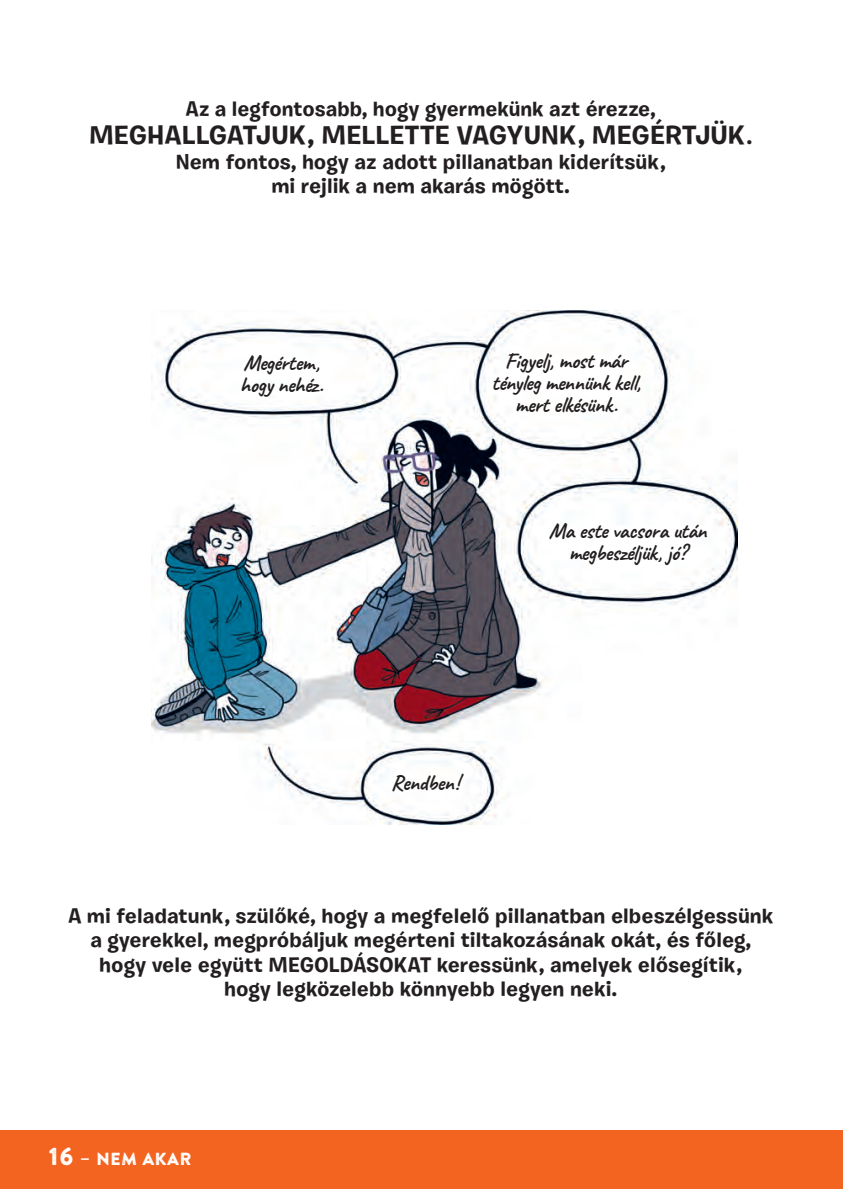
<style>
.page{position:relative;width:843px;height:1189px;background:#fff}
.page>*{position:absolute;margin:0;border:0;box-sizing:border-box;transform-origin:0 0}
.TXT_COURANT{font:700 26.25px "Burbank Small";color:#231f20}
.TXT_Bulle{font:700 21.88px/21.9px "Caveat";letter-spacing:-.015em;color:#231f20;text-align:center}
.TXT_COURANT-2{font:700 21px/24.5px "Burbank Small";color:#231f20;text-align:center}
.titre_courant_-_foli{font:17.5px "Brandon Printed One";color:#fff}
.s1{font-size:21px}
.s2{font-size:24.5px}
</style>
<div class="page">
<img style="left:151px;top:310px;width:586px;height:514px">
<div style="left:0;top:1130px;width:843px;height:58px;background:#f36421"></div>
<p class="TXT_COURANT-2" style="left:185px;top:97px;width:472px">Az a legfontosabb, hogy gyermekünk azt érezze,</p>
<p class="TXT_COURANT" style="left:89px;top:119px;width:665px">MEGHALLGATJUK, MELLETTE VAGYUNK, MEGÉRTJÜK<span class="s1">.</span></p>
<p class="TXT_COURANT-2" style="left:176px;top:149px;width:491px">Nem fontos, hogy az adott pillanatban kiderítsük, mi rejlik a nem akarás mögött.</p>
<p class="TXT_Bulle" style="left:240px;top:352px;width:85px;text-align:left">Megértem, hogy nehéz.</p>
<p class="TXT_Bulle" style="left:491px;top:350px;width:151px">Figyelj, most már tényleg mennünk kell, mert elkésünk.</p>
<p class="TXT_Bulle" style="left:392px;top:771px;width:69px">Rendben!</p>
<p class="TXT_Bulle" style="left:549px;top:520px;width:159px">Ma este vacsora után megbeszéljük, jó?</p>
<p class="TXT_COURANT-2" style="left:68px;top:903px;width:707px">A mi feladatunk, szülőké, hogy a megfelelő pillanatban elbeszélgessünk a gyerekkel, megpróbáljuk megérteni tiltakozásának okát, és főleg, hogy vele együtt MEGOLDÁSOKAT keressünk, amelyek elősegítik,<br>hogy legközelebb könnyebb legyen neki.</p>
<p class="titre_courant_-_foli" style="left:49px;top:1148px;width:107px"><span class="s2">16</span> – NEM AKA</p>
<p class="titre_courant_-_foli" style="left:179px;top:1148px;width:14px">R</p>
</div>
